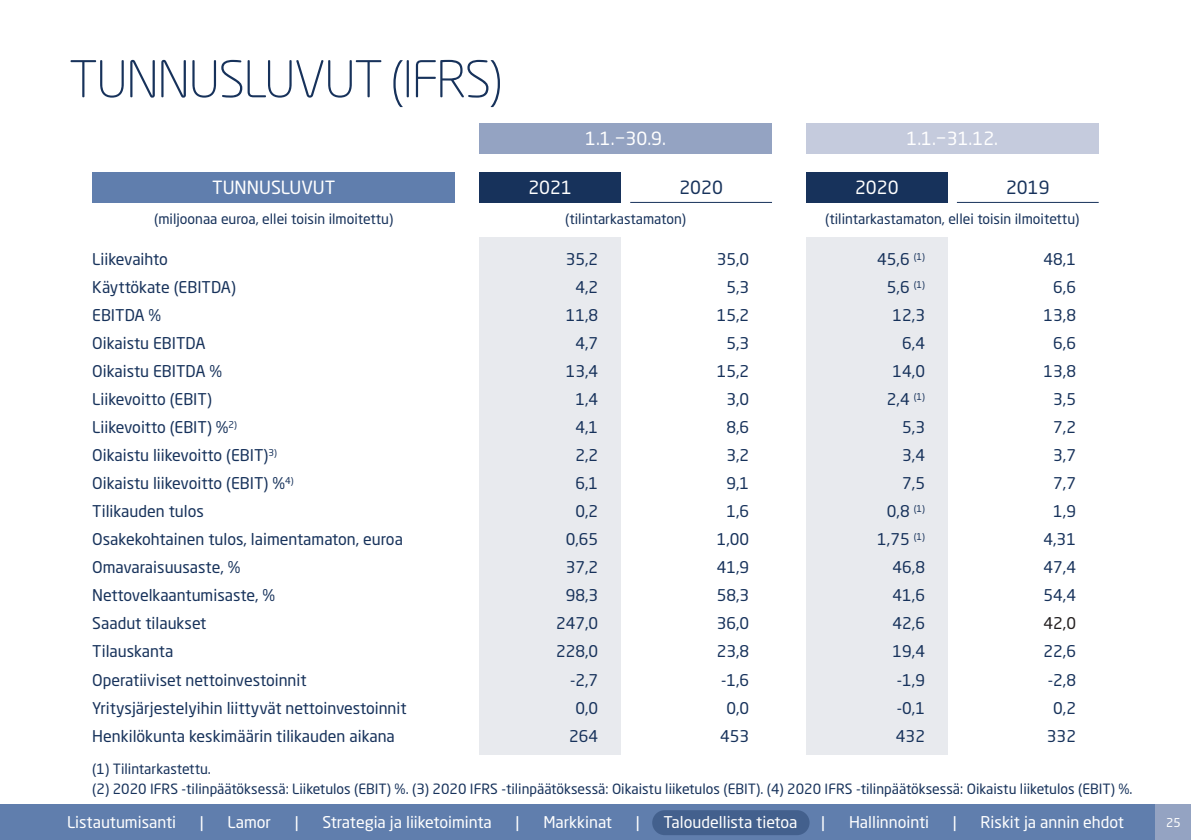
<style>
.page{position:relative;width:1191px;height:840px;background:#fff}
.page>*{position:absolute;margin:0;border:0;box-sizing:border-box;transform-origin:0 0}
.t1{font:300 50px "Neo Sans W1 G";letter-spacing:-.03em;color:#17325b}
.t2{font:18px "Neo Sans W1 G";color:#fff}
.t3{font:18px "Neo Sans W1 G";color:#17325b}
.t4{font:16px/28px "Neo Sans W1 G";color:#17325b;text-align:right}
.t5{font:16px "Neo Sans W1 G";color:#fff}
.t6{font:16px "Neo Sans W1 G";color:#231f20}
.t7{font:14px/20px "Neo Sans W1 G";color:#17325b}
.t8{font:12px "Neo Sans W1 G";color:#fff}
</style>
<div class="page">
<div style="left:479px;top:123px;width:293px;height:30px;background:#94a3c2"></div>
<div style="left:806px;top:123px;width:292px;height:30px;background:#c5cbdd"></div>
<div style="left:92px;top:173px;width:363px;height:30px;background:#607ead"></div>
<div style="left:479px;top:237px;width:142px;height:517px;background:#e8eaee"></div>
<div style="left:479px;top:173px;width:142px;height:30px;background:#17325b"></div>
<div style="left:806px;top:173px;width:141px;height:30px;background:#17325b"></div>
<div style="left:806px;top:237px;width:141px;height:517px;background:#e8eaee"></div>
<hr style="left:630px;top:202px;width:142px;height:1px;background:#17325b">
<hr style="left:957px;top:202px;width:141px;height:1px;background:#17325b">
<div style="left:0;top:804px;width:1191px;height:35px;background:#607ead"></div>
<div style="left:652px;top:809px;width:157px;height:25px;background:#43608d;border-radius:12px"></div>
<div style="left:1156px;top:804px;width:35px;height:35px;background:#94a3c2"></div>
<h1 class="t1" style="left:69px;top:48px;width:435px">TUNNUSLUVUT (IFRS)</h1>
<p class="t2" style="left:212px;top:176px;width:125px">TUNNUSLUVUT</p>
<p class="t2" style="left:528px;top:176px;width:45px">2021</p>
<p class="t2" style="left:585px;top:127px;width:82px">1.1.−30.9.</p>
<p class="t2" style="left:906px;top:127px;width:93px">1.1.−31.12.</p>
<p class="t3" style="left:679px;top:176px;width:45px">2020</p>
<p class="t2" style="left:855px;top:176px;width:45px">2020</p>
<p class="t3" style="left:1006px;top:176px;width:45px">2019</p>
<p class="t7" style="left:154px;top:208px;width:241px">(miljoonaa euroa, ellei toisin ilmoitettu)</p>
<p class="t7" style="left:565px;top:208px;width:122px">(tilintarkastamaton)</p>
<p class="t7" style="left:825px;top:208px;width:256px">(tilintarkastamaton, ellei toisin ilmoitettu)</p>
<p class="t4" style="left:92px;top:245px;width:316px;text-align:left">Liikevaihto<br>Käyttökate (EBITDA)<br>EBITDA %<br>Oikaistu EBITDA<br>Oikaistu EBITDA %<br>Liikevoitto (EBIT)<br>Liikevoitto (EBIT) %<sup>2)<br></sup>Oikaistu liikevoitto (EBIT)<sup>3)<br></sup>Oikaistu liikevoitto (EBIT) %<sup>4)<br></sup>Tilikauden tulos<br>Osakekohtainen tulos, laimentamaton, euroa<br>Omavaraisuusaste, %<br>Nettovelkaantumisaste, %<br>Saadut tilaukset<br>Tilauskanta<br>Operatiiviset nettoinvestoinnit<br>Yritysjärjestelyihin liittyvät nettoinvestoinnit<br>Henkilökunta keskimäärin tilikauden aikana</p>
<p class="t4" style="left:556px;top:245px;width:44px">35,2<br>4,2<br>11,8<br>4,7<br>13,4<br>1,4<br>4,1<br>2,2<br>6,1<br>0,2<br>0,65<br>37,2<br>98,3<br>247,0<br>228,0 -2,7<br>0,0<br>264</p>
<p class="t4" style="left:717px;top:245px;width:34px">35,0<br>5,3<br>15,2<br>5,3<br>15,2<br>3,0<br>8,6<br>3,2<br>9,1<br>1,6<br>1,00<br>41,9<br>58,3<br>36,0<br>23,8 -1,6<br>0,0<br>453</p>
<p class="t4" style="left:877px;top:245px;width:49px">45,6 <sup>(1)<br></sup>5,6 <sup>(1)<br></sup>12,3<br>6,4<br>14,0<br>2,4 <sup>(1)<br></sup>5,3<br>3,4<br>7,5<br>0,8 <sup>(1)<br></sup>1,75 <sup>(1)<br></sup>46,8<br>41,6<br>42,6<br>19,4 -1,9 -0,1<br>432</p>
<p class="t4" style="left:1043px;top:245px;width:34px">48,1<br>6,6<br>13,8<br>6,6<br>13,8<br>3,5<br>7,2<br>3,7<br>7,7<br>1,9<br>4,31<br>47,4<br>54,4</p>
<p class="t6" style="left:1043px;top:613px;width:34px">42,0</p>
<p class="t4" style="left:1043px;top:637px;width:34px">22,6 -2,8<br>0,2<br>332</p>
<p class="t7" style="left:92px;top:757px;width:1041px">(1) Tilintarkastettu.<br>(2) 2020 IFRS -tilinpäätöksessä: Liiketulos (EBIT) %. (3) 2020 IFRS -tilinpäätöksessä: Oikaistu liiketulos (EBIT). (4) 2020 IFRS -tilinpäätöksessä: Oikaistu liiketulos (EBIT) %.</p>
<p class="t5" style="left:67px;top:811px;width:111px">Listautumisanti</p>
<p class="t5" style="left:200px;top:811px;width:5px">|</p>
<p class="t5" style="left:228px;top:811px;width:45px">Lamor</p>
<p class="t5" style="left:295px;top:811px;width:5px">|</p>
<p class="t5" style="left:322px;top:811px;width:171px">Strategia ja liiketoiminta</p>
<p class="t5" style="left:515px;top:811px;width:5px">|</p>
<p class="t5" style="left:543px;top:811px;width:70px">Markkinat</p>
<p class="t5" style="left:636px;top:811px;width:5px">|</p>
<p class="t5" style="left:663px;top:811px;width:135px">Taloudellista tietoa</p>
<p class="t5" style="left:821px;top:811px;width:5px">|</p>
<p class="t5" style="left:849px;top:811px;width:82px">Hallinnointi</p>
<p class="t5" style="left:953px;top:811px;width:5px">|</p>
<p class="t5" style="left:980px;top:811px;width:145px">Riskit ja annin ehdot</p>
<p class="t8" style="left:1166px;top:814px;width:16px">25</p>
</div>
